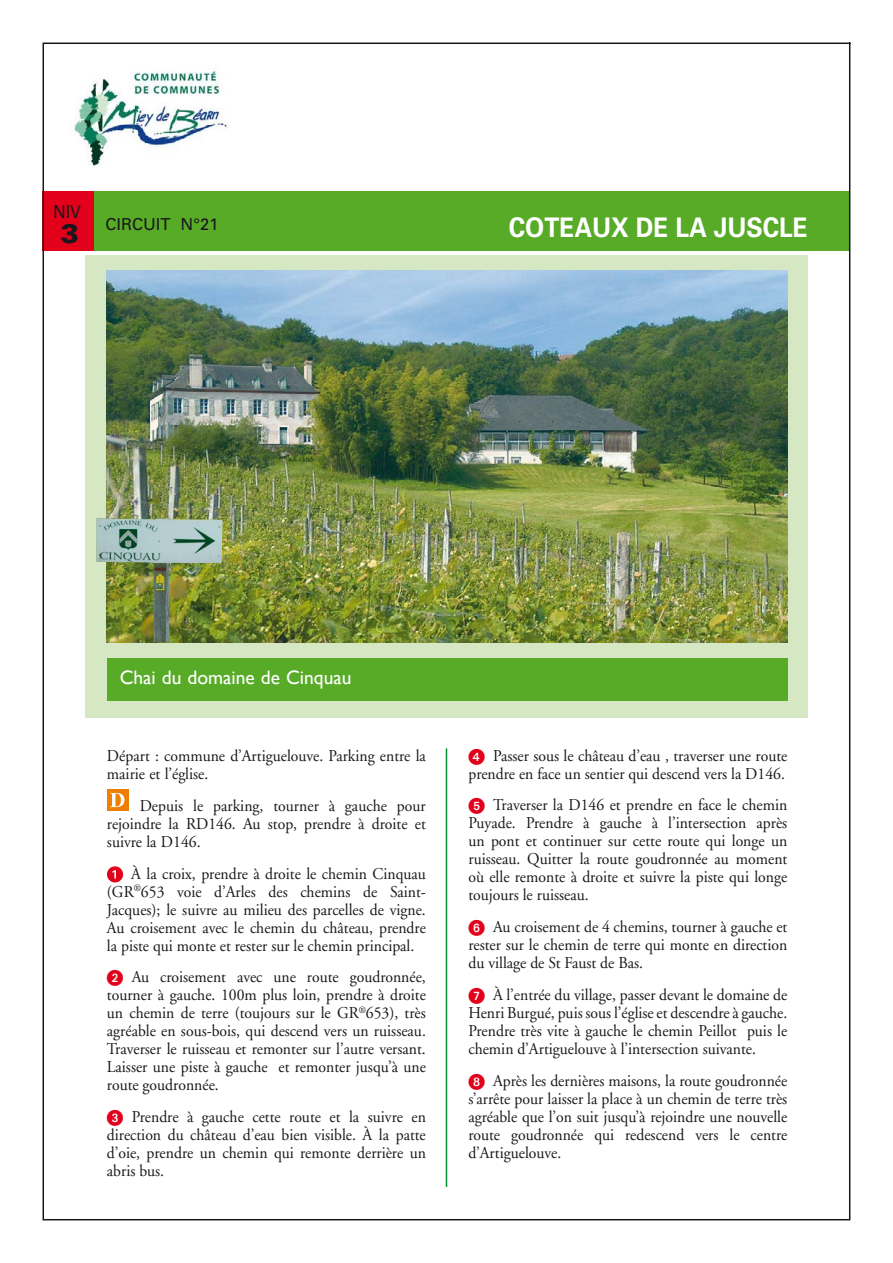
<style>
.page{position:relative;width:893px;height:1263px;background:#fff}
.page>*{position:absolute;margin:0;border:0;box-sizing:border-box;transform-origin:0 0}
.t1{font:700 27px "Univers";color:#fff;scale:.91 1}
.t2{font:900 27px "Univers";color:#1a171c}
.t3{font:19.5px "Gill Sans";color:#fff}
.t4{font:18px "Univers";color:#1a171c;scale:.91 1}
.t5{font:16.5px/18px "Adobe Garamond";color:#1a171c;text-align:justify;scale:.95 1}
.t6{font:16.5px "Univers";color:#1a171c}
.s1{font-family:"European Pixx";color:#e2001a}
</style>
<div class="page">
<img style="left:42px;top:42px;width:809px;height:1179px">
<p class="t4" style="left:53px;top:200px;width:33px">NIV</p>
<h1 class="t2" style="left:61px;top:216px;width:20px">3</h1>
<p class="t6" style="left:105px;top:213px;width:114px">CIRCUIT N°21</p>
<h1 class="t1" style="left:509px;top:210px;width:330px">COTEAUX DE LA JUSCLE</h1>
<p class="t3" style="left:120px;top:666px;width:233px">Chai du domaine de Cinquau</p>
<p class="t5" style="left:107px;top:747px;width:337px">Départ : commune d’Artiguelouve. Parking entre la mairie et l’église.</p>
<p class="t5" style="left:107px;top:797px;width:337px;text-indent:33px">Depuis le parking, tourner à gauche pour rejoindre la RD146. Au stop, prendre à droite et suivre la D146.</p>
<p class="t5" style="left:107px;top:865px;width:337px;text-indent:24px">À la croix, prendre à droite le chemin Cinquau (GR<sup>®</sup>653 voie d’Arles des chemins de Saint-Jacques); le suivre au milieu des parcelles de vigne.<br>Au croisement avec le chemin du château, prendre la piste qui monte et rester sur le chemin principal.</p>
<p class="t5" style="left:107px;top:968px;width:337px"><span class="s1">2</span> Au croisement avec une route goudronnée, tourner à gauche. 100m plus loin, prendre à droite un chemin de terre (toujours sur le GR<sup>®</sup>653), très agréable en sous-bois, qui descend vers un ruisseau.<br>Traverser le ruisseau et remonter sur l’autre versant.<br>Laisser une piste à gauche et remonter jusqu’à une route goudronnée.</p>
<p class="t5" style="left:107px;top:1108px;width:337px"><span class="s1">3</span> Prendre à gauche cette route et la suivre en direction du château d’eau bien visible. À la patte d’oie, prendre un chemin qui remonte derrière un abris bus.</p>
<p class="t5" style="left:468px;top:747px;width:337px"><span class="s1">4</span> Passer sous le château d’eau , traverser une route prendre en face un sentier qui descend vers la D146.</p>
<p class="t5" style="left:468px;top:796px;width:337px"><span class="s1">5</span> Traverser la D146 et prendre en face le chemin Puyade. Prendre à gauche à l’intersection après un pont et continuer sur cette route qui longe un ruisseau. Quitter la route goudronnée au moment où elle remonte à droite et suivre la piste qui longe toujours le ruisseau.</p>
<p class="t5" style="left:468px;top:918px;width:337px"><span class="s1">6</span> Au croisement de 4 chemins, tourner à gauche et rester sur le chemin de terre qui monte en direction du village de St Faust de Bas.</p>
<p class="t5" style="left:468px;top:986px;width:337px"><span class="s1">7</span> À l’entrée du village, passer devant le domaine de Henri Burgué, puis sous l’église et descendre à gauche.<br>Prendre très vite à gauche le chemin Peillot puis le chemin d’Artiguelouve à l’intersection suivante.</p>
<p class="t5" style="left:468px;top:1072px;width:337px"><span class="s1">8</span> Après les dernières maisons, la route goudronnée s’arrête pour laisser la place à un chemin de terre très agréable que l’on suit jusqu’à rejoindre une nouvelle route goudronnée qui redescend vers le centre d’Artiguelouve.</p>
</div>
